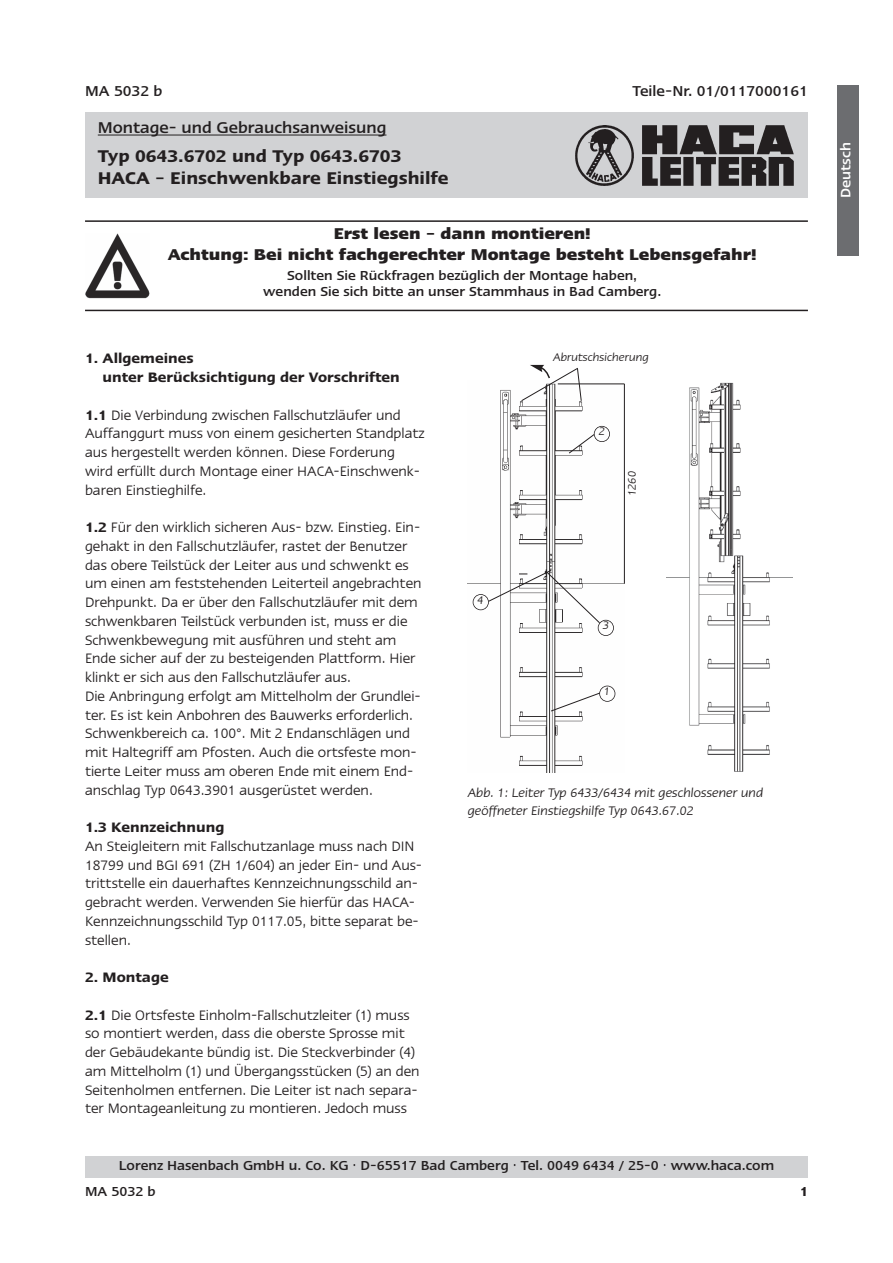
<style>
.page{position:relative;width:893px;height:1263px;background:#fff}
.page>*{position:absolute;margin:0;border:0;box-sizing:border-box;transform-origin:0 0}
.t1{font:600 19.5px/22.5px "Linotype Ergo";color:#231f20}
.t2{font:700 18px/21px "Linotype Ergo";color:#231f20;text-align:center}
.t3{font:500 18px "Linotype Ergo";color:#231f20}
.t4{font:500 16.5px "Linotype Ergo";color:#231f20}
.t5{font:15.75px/18.8px "Linotype Ergo";color:#231f20}
.t6{font:600 15.75px/18.8px "Linotype Ergo";color:#231f20}
.t7{font:500 15.75px "Linotype Ergo";color:#fff}
.t8{font:500 15px/26.4px "Linotype Ergo";color:#231f20}
.t9{font:600 15px "Linotype Ergo";color:#231f20}
.t10{font:italic 14.25px/17.2px "Linotype Ergo";color:#231f20}
.t11{font:italic 12.75px "Linotype Ergo";color:#231f20}
.s1{font-weight:600}
</style>
<div class="page">
<div style="left:85px;top:113px;width:723px;height:85px;background:#d1d2d4"></div>
<img style="left:575px;top:125px;width:218px;height:60px">
<hr style="left:98px;top:135px;width:288px;height:1px;background:#231f20">
<div style="left:85px;top:1157px;width:723px;height:21px;background:#d1d2d4"></div>
<hr style="left:85px;top:220px;width:723px;height:2px;background:#231f20">
<hr style="left:85px;top:310px;width:723px;height:1px;background:#231f20">
<div style="left:838px;top:85px;width:21px;height:170px;background:#6c6d70"></div>
<img style="left:85px;top:234px;width:65px;height:64px">
<img style="left:468px;top:384px;width:156px;height:388px">
<img style="left:667px;top:382px;width:125px;height:390px">
<svg style="left:568px;top:433px;width:27px;height:21px"></svg>
<div style="left:594px;top:426px;width:16px;height:16px;border:2px solid #231f20;border-radius:50%"></div>
<div style="left:473px;top:594px;width:16px;height:16px;border:2px solid #231f20;border-radius:50%"></div>
<div style="left:599px;top:686px;width:16px;height:16px;border:2px solid #231f20;border-radius:50%"></div>
<svg style="left:550px;top:692px;width:51px;height:20px"></svg>
<div style="left:598px;top:620px;width:16px;height:16px;border:2px solid #231f20;border-radius:50%"></div>
<svg style="left:488px;top:569px;width:113px;height:55px"></svg>
<hr style="left:558px;top:383px;width:66px;height:1px;background:#231f20">
<hr style="left:624px;top:384px;width:1px;height:199px;background:#231f20">
<svg style="left:521px;top:365px;width:61px;height:37px"></svg>
<p class="t4" style="left:85px;top:85px;width:79px">MA 5032 b</p>
<p class="t4" style="left:632px;top:85px;width:177px">Teile-Nr. 01/0117000161</p>
<p class="t3" style="left:98px;top:121px;width:290px">Montage- und Gebrauchsanweisung</p>
<p class="t1" style="left:98px;top:146px;width:352px">Typ 0643.6702 und Typ 0643.6703<br>HACA – Einschwenkbare Einstiegshilfe</p>
<p class="t2" style="left:168px;top:225px;width:590px">Erst lesen – dann montieren!<br>Achtung: Bei nicht fachgerechter Montage besteht Lebensgefahr!</p>
<p class="t8" style="left:263px;top:268px;width:400px;line-height:16.5px;text-align:center">Sollten Sie Rückfragen bezüglich der Montage haben, wenden Sie sich bitte an unser Stammhaus in Bad Camberg.</p>
<p class="t6" style="left:102px;top:350px;width:299px;text-indent:-17px">1. Allgemeines<br>unter Berücksichtigung der Vorschriften</p>
<p class="t5" style="left:85px;top:407px;width:341px"><span class="s1">1.1</span> Die Verbindung zwischen Fallschutzläufer und Auffanggurt muss von einem gesicherten Standplatz aus hergestellt werden können. Diese Forderung wird erfüllt durch Montage einer HACA-Einschwenk&shy;baren Einstieghilfe.</p>
<p class="t5" style="left:85px;top:519px;width:338px"><span class="s1">1.2</span> Für den wirklich sicheren Aus- bzw. Einstieg. Ein&shy;gehakt in den Fallschutzläufer, rastet der Benutzer das obere Teilstück der Leiter aus und schwenkt es um einen am feststehenden Leiterteil angebrachten Drehpunkt. Da er über den Fallschutzläufer mit dem schwenkbaren Teilstück verbunden ist, muss er die Schwenkbewegung mit ausführen und steht am Ende sicher auf der zu besteigenden Plattform. Hier klinkt er sich aus den Fallschutzläufer aus.<br>Die Anbringung erfolgt am Mittelholm der Grundlei&shy;ter. Es ist kein Anbohren des Bauwerks erforderlich.<br>Schwenkbereich ca. 100°. Mit 2 Endanschlägen und mit Haltegriff am Pfosten. Auch die ortsfeste mon&shy;tierte Leiter muss am oberen Ende mit einem End&shy;anschlag Typ 0643.3901 ausgerüstet werden.</p>
<p class="t6" style="left:85px;top:819px;width:141px">1.3 Kennzeichnung</p>
<p class="t5" style="left:85px;top:838px;width:339px">An Steigleitern mit Fallschutzanlage muss nach DIN 18799 und BGI 691 (ZH 1/604) an jeder Ein- und Aus&shy;trittstelle ein dauerhaftes Kennzeichnungsschild an&shy;gebracht werden. Verwenden Sie hierfür das HACA-Kennzeichnungsschild Typ 0117.05, bitte separat be&shy;stellen.</p>
<p class="t6" style="left:85px;top:969px;width:85px">2. Montage</p>
<p class="t5" style="left:85px;top:1007px;width:336px"><span class="s1">2.1</span> Die Ortsfeste Einholm-Fallschutzleiter (1) muss so montiert werden, dass die oberste Sprosse mit der Gebäudekante bündig ist. Die Steckverbinder (4) am Mittelholm (1) und Übergangsstücken (5) an den Seitenholmen entfernen. Die Leiter ist nach separa&shy;ter Montageanleitung zu montieren. Jedoch muss</p>
<p class="t11" style="left:553px;top:353px;width:97px">Abrutschsicherung</p>
<p class="t11" style="left:477px;top:595px;width:8px">4</p>
<p class="t11" style="left:599px;top:427px;width:8px">2</p>
<p class="t11" style="left:627px;top:496px;width:27px;rotate:-90deg">1260</p>
<p class="t11" style="left:603px;top:621px;width:8px">3</p>
<p class="t11" style="left:604px;top:687px;width:8px">1</p>
<p class="t10" style="left:468px;top:785px;width:297px">Abb. 1: Leiter Typ 6433/6434 mit geschlossener und geöffneter Einstiegshilfe Typ 0643.67.02</p>
<p class="t8" style="left:85px;top:1153px;width:691px;text-indent:34px">Lorenz Hasenbach GmbH u. Co. KG · D-65517 Bad Camberg · Tel. 0049 6434 / 25-0 · www.haca.com<br>MA 5032 b</p>
<p class="t9" style="left:800px;top:1186px;width:10px">1</p>
<p class="t7" style="left:840px;top:198px;width:57px;rotate:-90deg">Deutsch</p>
</div>
